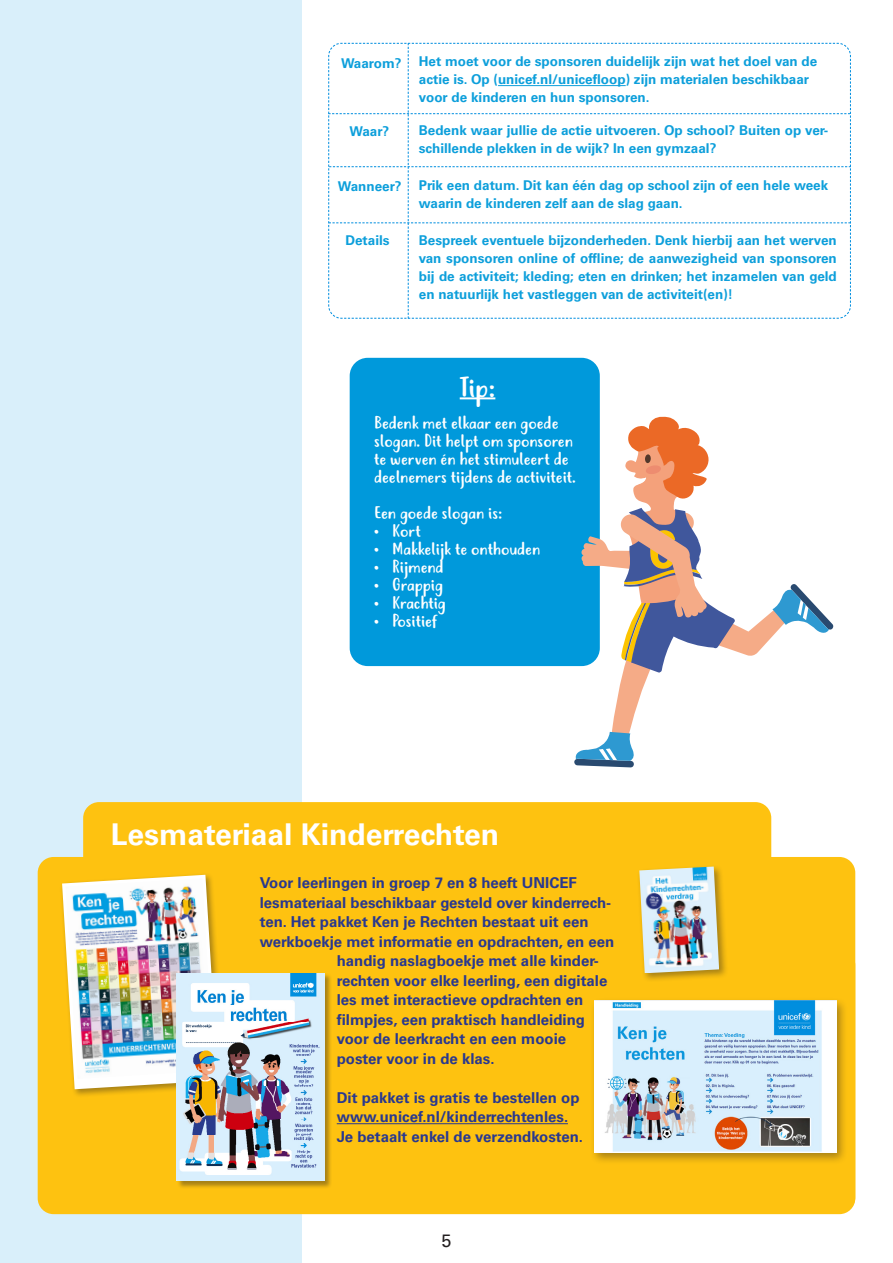
<style>
.page{position:relative;width:893px;height:1263px;background:#fff}
.page>*{position:absolute;margin:0;border:0;box-sizing:border-box;transform-origin:0 0}
.t1{font:700 30px "Univers";color:#fff}
.t2{font:27px "Justtellmewhat";color:#fff}
.t3{font:18px "Univers";color:#231f20}
.t4{font:16.5px/18px "Justtellmewhat";color:#fff}
.t5{font:700 15px/19.5px "Univers";color:#29388f}
.t6{font:700 13.5px/18px "Univers";color:#0d9fdb}
</style>
<div class="page">
<div style="left:0;top:0;width:301px;height:1263px;background:#d9effa"></div>
<svg style="left:328px;top:43px;width:523px;height:276px"></svg>
<div style="left:38px;top:857px;width:817px;height:357px;background:#fec210;border-radius:16px"></div>
<div style="left:590px;top:997px;width:258px;height:168px;background:#231f20;opacity:.4"></div>
<img style="left:594px;top:1001px;width:242px;height:152px">
<div style="left:83px;top:802px;width:688px;height:113px;background:#fec210;border-radius:16px"></div>
<hr style="left:337px;top:1123px;width:231px;height:1px;background:#29388f">
<div style="left:60px;top:872px;width:166px;height:225px;background:#231f20;opacity:.4"></div>
<svg style="left:62px;top:875px;width:156px;height:214px"></svg>
<img style="left:66px;top:878px;width:148px;height:201px">
<div style="left:177px;top:973px;width:155px;height:216px;background:#231f20;opacity:.4"></div>
<img style="left:177px;top:973px;width:147px;height:208px">
<div style="left:637px;top:864px;width:91px;height:118px;background:#231f20;opacity:.4"></div>
<img style="left:639px;top:866px;width:80px;height:107px">
<div style="left:350px;top:358px;width:250px;height:308px;background:#0099db;border-radius:18px"></div>
<hr style="left:460px;top:397px;width:35px;height:2px;background:#fff">
<svg style="left:574px;top:416px;width:259px;height:351px"></svg>
<p class="t6" style="left:341px;top:54px;width:62px">Waarom?</p>
<p class="t6" style="left:419px;top:53px;width:400px">Het moet voor de sponsoren duidelijk zijn wat het doel van de actie is. Op (unicef.nl/unicefloop) zijn materialen beschikbaar voor de kinderen en hun sponsoren.</p>
<p class="t6" style="left:350px;top:122px;width:41px">Waar?</p>
<p class="t6" style="left:419px;top:122px;width:411px">Bedenk waar jullie de actie uitvoeren. Op school? Buiten op ver&shy;schillende plekken in de wijk? In een gymzaal?</p>
<p class="t6" style="left:338px;top:177px;width:65px">Wanneer?</p>
<p class="t6" style="left:419px;top:176px;width:411px">Prik een datum. Dit kan één dag op school zijn of een hele week waarin de kinderen zelf aan de slag gaan.</p>
<p class="t6" style="left:345px;top:232px;width:46px">Details</p>
<p class="t6" style="left:419px;top:231px;width:420px;text-align:justify">Bespreek eventuele bijzonderheden. Denk hierbij aan het werven van sponsoren online of offline; de aanwezigheid van sponsoren bij de activiteit; kleding; eten en drinken; het inzamelen van geld en natuurlijk het vastleggen van de activiteit(en)!</p>
<p class="t2" style="left:460px;top:371px;width:37px">Tip:</p>
<p class="t4" style="left:374px;top:415px;width:203px">Bedenk met elkaar een goede slogan. Dit helpt om sponsoren te werven én het stimuleert de deelnemers tijdens de activiteit.</p>
<p class="t4" style="left:374px;top:505px;width:130px">Een goede slogan is:</p>
<p class="t4" style="left:374px;top:523px;width:48px">• Kort</p>
<p class="t4" style="left:374px;top:541px;width:167px">• Makkelijk te onthouden</p>
<p class="t4" style="left:374px;top:559px;width:71px">• Rijmend</p>
<p class="t4" style="left:374px;top:577px;width:70px">• Grappig</p>
<p class="t4" style="left:374px;top:595px;width:73px">• Krachtig</p>
<p class="t4" style="left:374px;top:613px;width:65px">• Positief</p>
<p class="t1" style="left:111px;top:817px;width:390px">Lesmateriaal Kinderrechten</p>
<p class="t5" style="left:260px;top:873px;width:319px">Voor leerlingen in groep 7 en 8 heeft UNICEF</p>
<p class="t5" style="left:260px;top:893px;width:353px">lesmateriaal beschikbaar gesteld over kinderrech-</p>
<p class="t5" style="left:260px;top:912px;width:330px">ten. Het pakket Ken je Rechten bestaat uit een</p>
<p class="t5" style="left:260px;top:932px;width:356px">werkboekje met informatie en opdrachten, en een</p>
<p class="t5" style="left:337px;top:951px;width:263px">handig naslagboekje met alle kinder-</p>
<p class="t5" style="left:337px;top:971px;width:272px">rechten voor elke leerling, een digitale</p>
<p class="t5" style="left:337px;top:990px;width:248px">les met interactieve opdrachten en</p>
<p class="t5" style="left:337px;top:1010px;width:250px">filmpjes, een praktisch handleiding</p>
<p class="t5" style="left:337px;top:1029px;width:231px">voor de leerkracht en een mooie</p>
<p class="t5" style="left:337px;top:1049px;width:159px">poster voor in de klas.</p>
<p class="t5" style="left:337px;top:1088px;width:248px">Dit pakket is gratis te bestellen op www.unicef.nl/kinderrechtenles.<br>Je betaalt enkel de verzendkosten.</p>
<p class="t3" style="left:441px;top:1230px;width:12px">5</p>
</div>
